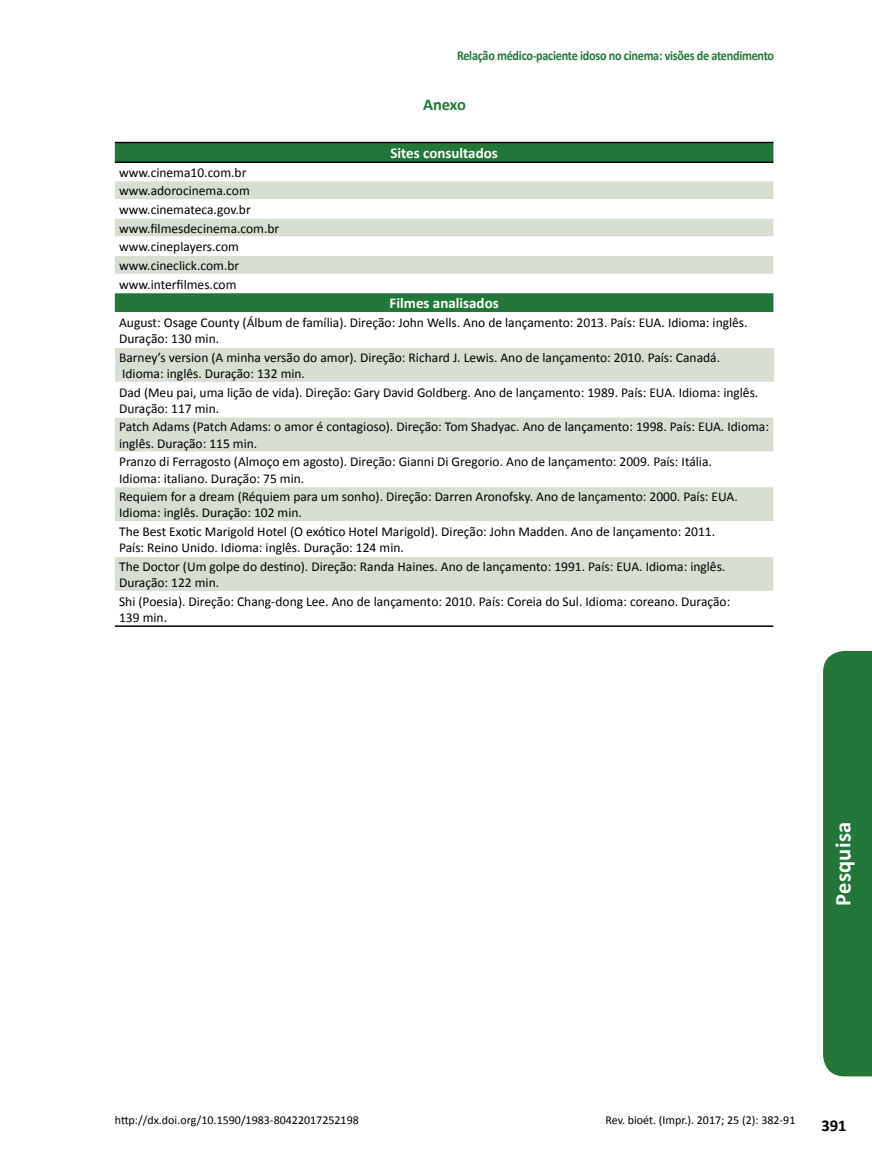
<style>
.page{position:relative;width:872px;height:1170px;background:#fff}
.page>*{position:absolute;margin:0;border:0;box-sizing:border-box;transform-origin:0 0}
.t1{font:700 22.5px "Calibri";letter-spacing:.02em;color:#fff}
.t2{font:700 16.5px "Calibri";letter-spacing:-.01em;color:#237639}
.t3{font:700 16.5px "Calibri";color:#000}
.t4{font:700 15px "Calibri";color:#fff}
.t5{font:13.5px/16.2px "Calibri";color:#000}
.t6{font:700 13.5px "Calibri";letter-spacing:-.02em;color:#237639;scale:.9 1}
.t7{font:12px "Calibri";color:#000}
</style>
<div class="page">
<div style="left:115px;top:143px;width:658px;height:18px;background:#237639"></div>
<svg style="left:115px;top:181px;width:658px;height:410px"></svg>
<div style="left:115px;top:347px;width:658px;height:35px;background:#d8ded2"></div>
<hr style="left:115px;top:199px;width:658px;height:1px;background:#fff">
<hr style="left:115px;top:218px;width:658px;height:1px;background:#fff">
<hr style="left:115px;top:236px;width:658px;height:1px;background:#fff">
<hr style="left:115px;top:255px;width:658px;height:1px;background:#fff">
<hr style="left:115px;top:274px;width:658px;height:1px;background:#fff">
<hr style="left:115px;top:292px;width:658px;height:1px;background:#fff">
<hr style="left:115px;top:312px;width:658px;height:1px;background:#fff">
<hr style="left:115px;top:347px;width:658px;height:1px;background:#fff">
<hr style="left:115px;top:382px;width:658px;height:1px;background:#fff">
<hr style="left:115px;top:416px;width:658px;height:1px;background:#fff">
<hr style="left:115px;top:451px;width:658px;height:1px;background:#fff">
<hr style="left:115px;top:486px;width:658px;height:1px;background:#fff">
<hr style="left:115px;top:521px;width:658px;height:1px;background:#fff">
<hr style="left:115px;top:556px;width:658px;height:1px;background:#fff">
<hr style="left:115px;top:142px;width:658px;height:1px;background:#000">
<hr style="left:115px;top:161px;width:658px;height:2px;background:#000">
<hr style="left:115px;top:625px;width:658px;height:2px;background:#000">
<div style="left:823px;top:651px;width:49px;height:425px;background:#237639"></div>
<p class="t6" style="left:457px;top:47px;width:354px">Relação médico-paciente idoso no cinema: visões de atendimento</p>
<p class="t5" style="left:119px;top:163px;width:162px;line-height:18.6px">www.cinema10.com.br www.adorocinema.com www.cinemateca.gov.br www.filmesdecinema.com.br www.cineplayers.com www.cineclick.com.br www.interfilmes.com</p>
<p class="t2" style="left:423px;top:94px;width:44px">Anexo</p>
<p class="t4" style="left:390px;top:143px;width:109px">Sites consultados</p>
<p class="t4" style="left:389px;top:294px;width:111px">Filmes analisados</p>
<p class="t5" style="left:119px;top:314px;width:630px">August: Osage County (Álbum de família). Direção: John Wells. Ano de lançamento: 2013. País: EUA. Idioma: inglês.<br>Duração: 130 min.</p>
<p class="t5" style="left:119px;top:349px;width:602px">Barney’s version (A minha versão do amor). Direção: Richard J. Lewis. Ano de lançamento: 2010. País: Canadá.<br>Idioma: inglês. Duração: 132 min.</p>
<p class="t5" style="left:119px;top:384px;width:641px">Dad (Meu pai, uma lição de vida). Direção: Gary David Goldberg. Ano de lançamento: 1989. País: EUA. Idioma: inglês.<br>Duração: 117 min.</p>
<p class="t5" style="left:119px;top:419px;width:651px">Patch Adams (Patch Adams: o amor é contagioso). Direção: Tom Shadyac. Ano de lançamento: 1998. País: EUA. Idioma: inglês. Duração: 115 min.</p>
<p class="t5" style="left:119px;top:454px;width:594px">Pranzo di Ferragosto (Almoço em agosto). Direção: Gianni Di Gregorio. Ano de lançamento: 2009. País: Itália.<br>Idioma: italiano. Duração: 75 min.</p>
<p class="t5" style="left:119px;top:488px;width:620px">Requiem for a dream (Réquiem para um sonho). Direção: Darren Aronofsky. Ano de lançamento: 2000. País: EUA.<br>Idioma: inglês. Duração: 102 min.</p>
<p class="t5" style="left:119px;top:523px;width:597px">The Best Exotic Marigold Hotel (O exótico Hotel Marigold). Direção: John Madden. Ano de lançamento: 2011.<br>País: Reino Unido. Idioma: inglês. Duração: 124 min.</p>
<p class="t5" style="left:119px;top:558px;width:608px">The Doctor (Um golpe do destino). Direção: Randa Haines. Ano de lançamento: 1991. País: EUA. Idioma: inglês.<br>Duração: 122 min.</p>
<p class="t5" style="left:119px;top:593px;width:613px">Shi (Poesia). Direção: Chang-dong Lee. Ano de lançamento: 2010. País: Coreia do Sul. Idioma: coreano. Duração:<br>139 min.</p>
<h1 class="t1" style="left:828px;top:906px;width:86px;rotate:-90deg">Pesquisa</h1>
<p class="t7" style="left:115px;top:1112px;width:245px">http://dx.doi.org/10.1590/1983-80422017252198</p>
<p class="t7" style="left:605px;top:1112px;width:191px">Rev. bioét. (Impr.). 2017; 25 (2): 382-91</p>
<p class="t3" style="left:821px;top:1115px;width:27px">391</p>
</div>
